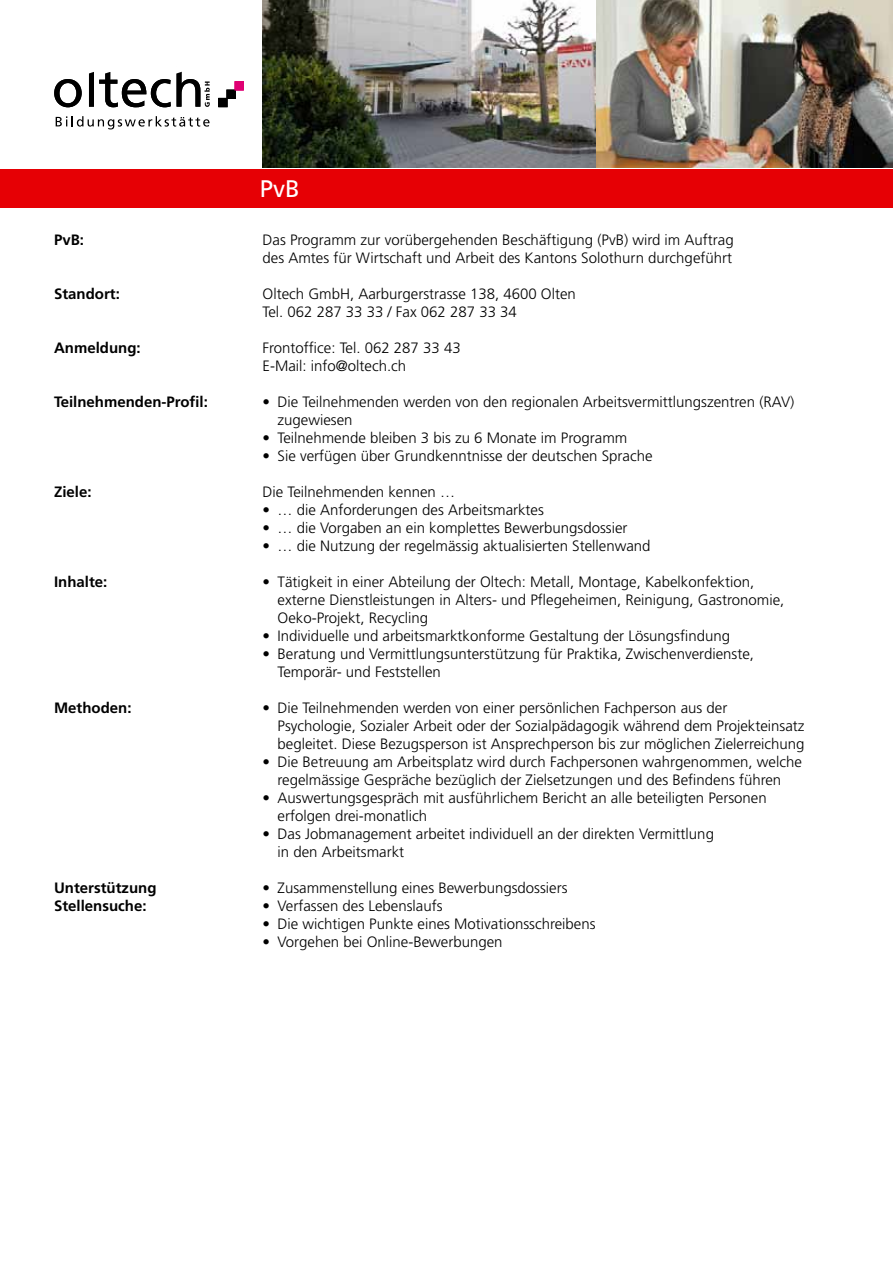
<style>
.page{position:relative;width:893px;height:1263px;background:#fff}
.page>*{position:absolute;margin:0;border:0;box-sizing:border-box;transform-origin:0 0}
.t1{font:24px "Frutiger";color:#fff}
.t2{font:300 15px/18px "Frutiger";color:#000}
.t3{font:700 15px "Frutiger";color:#000}
</style>
<div class="page">
<div style="left:0;top:169px;width:893px;height:38px;background:#e60005"></div>
<div style="left:219px;top:98px;width:8px;height:9px;background:#000"></div>
<div style="left:227px;top:90px;width:8px;height:8px;background:#000"></div>
<div style="left:235px;top:82px;width:8px;height:8px;background:#df0073"></div>
<svg style="left:56px;top:116px;width:154px;height:13px"></svg>
<svg style="left:54px;top:71px;width:156px;height:36px"></svg>
<img style="left:597px;top:0;width:296px;height:167px">
<img style="left:262px;top:0;width:333px;height:167px">
<h1 class="t1" style="left:260px;top:174px;width:42px">PvB</h1>
<p class="t3" style="left:54px;top:231px;width:32px">PvB:</p>
<p class="t2" style="left:262px;top:231px;width:473px">Das Programm zur vorübergehenden Beschäftigung (PvB) wird im Auftrag des Amtes für Wirtschaft und Arbeit des Kantons Solothurn durchgeführt</p>
<p class="t3" style="left:54px;top:285px;width:67px">Standort:</p>
<p class="t2" style="left:262px;top:285px;width:315px">Oltech GmbH, Aarburgerstrasse 138, 4600 Olten<br>Tel. 062 287 33 33 / Fax 062 287 33 34</p>
<p class="t3" style="left:54px;top:339px;width:88px">Anmeldung:</p>
<p class="t2" style="left:262px;top:339px;width:200px">Frontoffice: Tel. 062 287 33 43<br>E-Mail: info@oltech.ch</p>
<p class="t3" style="left:54px;top:393px;width:155px">Teilnehmenden-Profil:</p>
<p class="t2" style="left:278px;top:393px;width:518px;text-indent:-15px">• Die Teilnehmenden werden von den regionalen Arbeitsvermittlungszentren (RAV) zugewiesen</p>
<p class="t2" style="left:262px;top:429px;width:366px">• Teilnehmende bleiben 3 bis zu 6 Monate im Programm</p>
<p class="t2" style="left:262px;top:447px;width:392px">• Sie verfügen über Grundkenntnisse der deutschen Sprache</p>
<p class="t3" style="left:54px;top:483px;width:39px">Ziele:</p>
<p class="t2" style="left:262px;top:483px;width:194px">Die Teilnehmenden kennen …</p>
<p class="t2" style="left:262px;top:501px;width:283px">• … die Anforderungen des Arbeitsmarktes</p>
<p class="t2" style="left:262px;top:519px;width:367px">• … die Vorgaben an ein komplettes Bewerbungsdossier</p>
<p class="t2" style="left:262px;top:537px;width:390px">• … die Nutzung der regelmässig aktualisierten Stellenwand</p>
<p class="t3" style="left:54px;top:573px;width:55px">Inhalte:</p>
<p class="t2" style="left:278px;top:573px;width:508px;text-indent:-15px">• Tätigkeit in einer Abteilung der Oltech: Metall, Montage, Kabelkonfektion, externe Dienstleistungen in Alters- und Pflegeheimen, Reinigung, Gastronomie,<br>Oeko-Projekt, Recycling</p>
<p class="t2" style="left:262px;top:627px;width:469px">• Individuelle und arbeitsmarktkonforme Gestaltung der Lösungsfindung</p>
<p class="t2" style="left:278px;top:645px;width:478px;text-indent:-15px">• Beratung und Vermittlungsunterstützung für Praktika, Zwischenverdienste,<br>Temporär- und Feststellen</p>
<p class="t3" style="left:54px;top:699px;width:79px">Methoden:</p>
<p class="t2" style="left:278px;top:699px;width:529px;text-indent:-15px">• Die Teilnehmenden werden von einer persönlichen Fachperson aus der<br>Psychologie, Sozialer Arbeit oder der Sozialpädagogik während dem Projekteinsatz begleitet. Diese Bezugsperson ist Ansprechperson bis zur möglichen Zielerreichung</p>
<p class="t2" style="left:262px;top:753px;width:541px;text-align:center">• Die Betreuung am Arbeitsplatz wird durch Fachpersonen wahrgenommen, welche regelmässige Gespräche bezüglich der Zielsetzungen und des Befindens führen</p>
<p class="t2" style="left:278px;top:789px;width:491px;text-indent:-15px">• Auswertungsgespräch mit ausführlichem Bericht an alle beteiligten Personen erfolgen drei-monatlich</p>
<p class="t2" style="left:278px;top:825px;width:438px;text-indent:-15px">• Das Jobmanagement arbeitet individuell an der direkten Vermittlung in den Arbeitsmarkt</p>
<p class="t3" style="left:54px;top:879px;width:104px">Unterstützung</p>
<p class="t2" style="left:262px;top:879px;width:307px">• Zusammenstellung eines Bewerbungsdossiers</p>
<p class="t3" style="left:54px;top:897px;width:94px">Stellensuche:</p>
<p class="t2" style="left:262px;top:897px;width:182px">• Verfassen des Lebenslaufs</p>
<p class="t2" style="left:262px;top:915px;width:335px">• Die wichtigen Punkte eines Motivationsschreibens</p>
<p class="t2" style="left:262px;top:933px;width:242px">• Vorgehen bei Online-Bewerbungen</p>
</div>
